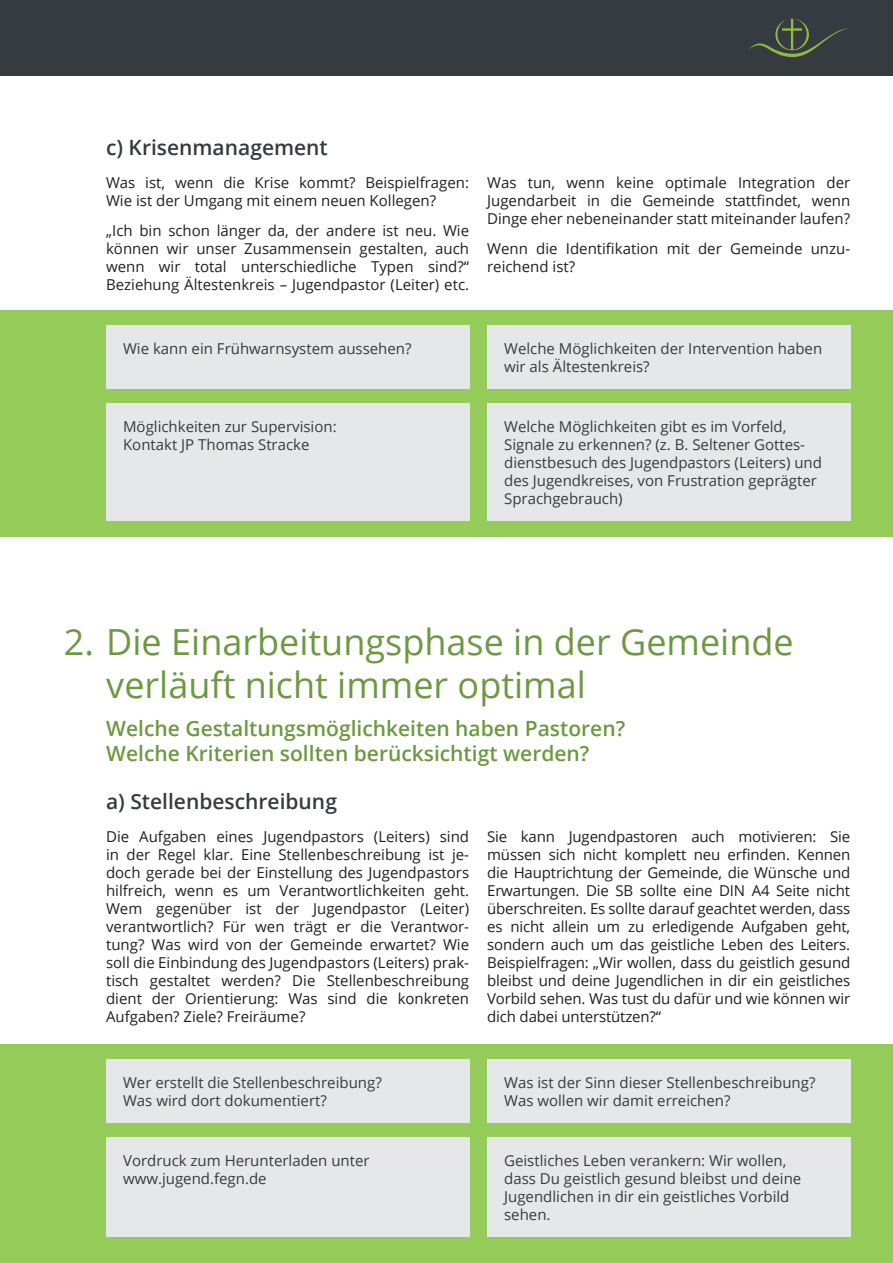
<style>
.page{position:relative;width:893px;height:1263px;background:#fff}
.page>*{position:absolute;margin:0;border:0;box-sizing:border-box;transform-origin:0 0}
.t1{font:36px/43.2px "Open Sans";color:#6d9942}
.t2{font:600 21px/25.2px "Open Sans";color:#6d9942}
.t3{font:600 21px "Open Sans";color:#353b40}
.t4{font:15px/18px "Open Sans";color:#231f20;text-align:justify}
.t5{font:15px/18px "Open Sans";color:#353b40}
</style>
<div class="page">
<div style="left:0;top:310px;width:893px;height:227px;background:#95cb58"></div>
<div style="left:0;top:1044px;width:893px;height:219px;background:#95cb58"></div>
<div style="left:487px;top:326px;width:363px;height:63px;background:#e6e7e9"></div>
<div style="left:487px;top:1060px;width:363px;height:63px;background:#e6e7e9"></div>
<div style="left:106px;top:404px;width:363px;height:117px;background:#e6e7e9"></div>
<div style="left:106px;top:1138px;width:363px;height:99px;background:#e6e7e9"></div>
<div style="left:487px;top:404px;width:363px;height:117px;background:#e6e7e9"></div>
<div style="left:487px;top:1138px;width:363px;height:99px;background:#e6e7e9"></div>
<div style="left:106px;top:326px;width:363px;height:63px;background:#e6e7e9"></div>
<div style="left:106px;top:1060px;width:363px;height:63px;background:#e6e7e9"></div>
<div style="left:0;top:0;width:893px;height:76px;background:#353b40"></div>
<svg style="left:749px;top:19px;width:99px;height:38px"></svg>
<p class="t3" style="left:106px;top:133px;width:223px">c) Krisenmanagement</p>
<p class="t4" style="left:106px;top:173px;width:365px">Was ist, wenn die Krise kommt? Beispielfragen:<br>Wie ist der Umgang mit einem neuen Kollegen?</p>
<p class="t4" style="left:106px;top:222px;width:365px">„Ich bin schon länger da, der andere ist neu. Wie können wir unser Zusammensein gestalten, auch wenn wir total unterschiedliche Typen sind?“ Beziehung Ältestenkreis – Jugendpastor (Leiter) etc.</p>
<p class="t4" style="left:487px;top:173px;width:365px">Was tun, wenn keine optimale Integration der Jugendarbeit in die Gemeinde stattfindet, wenn Dinge eher nebeneinander statt miteinander laufen?</p>
<p class="t4" style="left:487px;top:240px;width:365px">Wenn die Identifikation mit der Gemeinde unzu&shy;reichend ist?</p>
<p class="t5" style="left:123px;top:339px;width:290px">Wie kann ein Frühwarnsystem aussehen?</p>
<p class="t5" style="left:123px;top:417px;width:215px">Möglichkeiten zur Supervision:<br>Kontakt JP Thomas Stracke</p>
<p class="t5" style="left:504px;top:339px;width:320px">Welche Möglichkeiten der Intervention haben wir als Ältestenkreis?</p>
<p class="t5" style="left:504px;top:417px;width:319px">Welche Möglichkeiten gibt es im Vorfeld, Signale zu erkennen? (z. B. Seltener Gottes&shy;dienstbesuch des Jugendpastors (Leiters) und des Jugendkreises, von Frustration geprägter Sprachgebrauch)</p>
<p class="t1" style="left:106px;top:620px;width:689px;text-indent:-43px">2. Die Einarbeitungsphase in der Gemeinde verläuft nicht immer optimal</p>
<p class="t2" style="left:106px;top:715px;width:520px">Welche Gestaltungsmöglichkeiten haben Pastoren?<br>Welche Kriterien sollten berücksichtigt werden?</p>
<p class="t3" style="left:106px;top:787px;width:232px">a) Stellenbeschreibung</p>
<p class="t4" style="left:106px;top:827px;width:365px">Die Aufgaben eines Jugendpastors (Leiters) sind in der Regel klar. Eine Stellenbeschreibung ist je&shy;doch gerade bei der Einstellung des Jugendpastors hilfreich, wenn es um Verantwortlichkeiten geht.<br>Wem gegenüber ist der Jugendpastor (Leiter) verantwortlich? Für wen trägt er die Verantwor&shy;tung? Was wird von der Gemeinde erwartet? Wie soll die Einbindung des Jugendpastors (Leiters) prak&shy;tisch gestaltet werden? Die Stellenbeschreibung dient der Orientierung: Was sind die konkreten Aufgaben? Ziele? Freiräume?</p>
<p class="t4" style="left:487px;top:827px;width:365px">Sie kann Jugendpastoren auch motivieren: Sie müssen sich nicht komplett neu erfinden. Kennen die Hauptrichtung der Gemeinde, die Wünsche und Erwartungen. Die SB sollte eine DIN A4 Seite nicht überschreiten. Es sollte darauf geachtet werden, dass es nicht allein um zu erledigende Aufgaben geht, sondern auch um das geistliche Leben des Leiters.<br>Beispielfragen: „Wir wollen, dass du geistlich gesund bleibst und deine Jugendlichen in dir ein geistliches Vorbild sehen. Was tust du dafür und wie können wir dich dabei unterstützen?“</p>
<p class="t5" style="left:123px;top:1073px;width:260px">Wer erstellt die Stellenbeschreibung?<br>Was wird dort dokumentiert?</p>
<p class="t5" style="left:123px;top:1151px;width:248px">Vordruck zum Herunterladen unter www.jugend.fegn.de</p>
<p class="t5" style="left:504px;top:1073px;width:313px">Was ist der Sinn dieser Stellenbeschreibung?<br>Was wollen wir damit erreichen?</p>
<p class="t5" style="left:504px;top:1151px;width:299px">Geistliches Leben verankern: Wir wollen, dass Du geistlich gesund bleibst und deine Jugendlichen in dir ein geistliches Vorbild sehen.</p>
</div>
